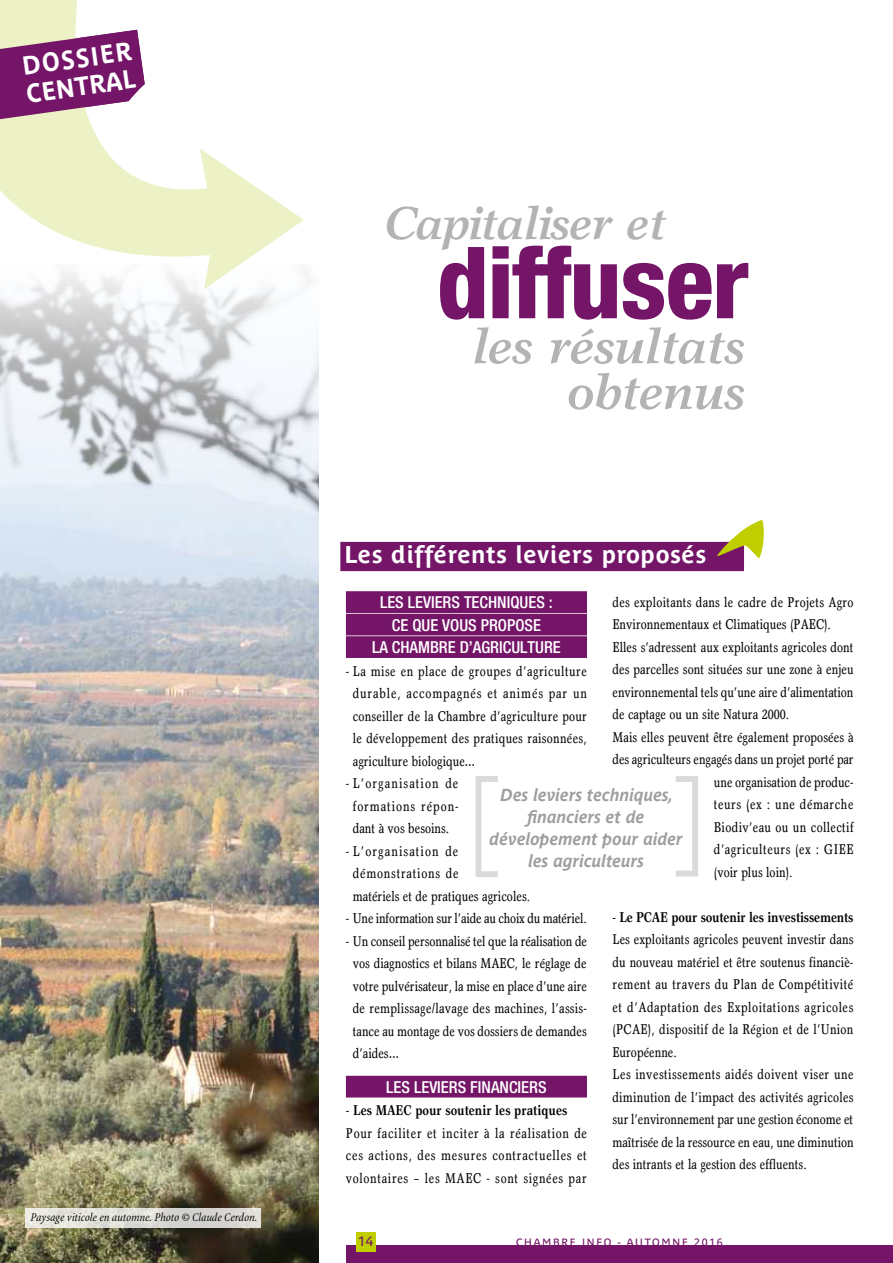
<style>
.page{position:relative;width:893px;height:1263px;background:#fff}
.page>*{position:absolute;margin:0;border:0;box-sizing:border-box;transform-origin:0 0}
.t1{font:800 condensed 99.75px "Helvetica Neue";letter-spacing:-.01em;color:#741568}
.t2{font:italic 700 50.1px/45.8px "Garth Graphic";letter-spacing:-.02em;color:#b1b3b4;text-align:right}
.t3{font:italic 700 46.65px "Garth Graphic";letter-spacing:-.02em;color:#b1b3b4}
.t4{font:700 25.95px/27.9px "Parisine Plus Ptf";color:#fff;scale:.92 1}
.t5{font:700 24px "Parisine Plus Ptf";letter-spacing:.025em;color:#fff}
.t6{font:italic 700 17.25px/22.2px "Parisine Plus Ptf";color:#9c9e9f;text-align:center;scale:.95 1}
.t7{font:500 condensed 16.5px/22.5px "Helvetica Neue";color:#fff;text-align:center}
.t8{font:condensed 14.25px/22.5px "Garth Graphic";letter-spacing:.005em;color:#000;text-align:justify}
.t9{font:700 condensed 14.25px "Garth Graphic";letter-spacing:-.01em;color:#000}
.t10{font:condensed 14.25px/22.5px "Garth Graphic";letter-spacing:.025em;color:#000}
.t11{font:condensed 14.25px/22.5px "Garth Graphic";letter-spacing:.06em;color:#000;text-align:center}
.t12{font:condensed 14.25px "Garth Graphic";letter-spacing:-.015em;color:#000}
.t13{font:condensed 14.25px "Garth Graphic";letter-spacing:.035em;color:#000}
.t14{font:13.5px "Parisine Plus Ptf";color:#741568}
.t15{font:italic condensed 12px "Minion";color:#000}
.t16{font:10.5px "Parisine Plus Ptf";letter-spacing:.16em;color:#741568}
</style>
<div class="page">
<div style="left:347px;top:1246px;width:546px;height:17px;background:#741568"></div>
<div style="left:356px;top:1232px;width:20px;height:19px;background:#c0ce00"></div>
<img style="left:0;top:272px;width:319px;height:991px">
<div style="left:346px;top:591px;width:241px;height:22px;background:#741568"></div>
<div style="left:346px;top:614px;width:241px;height:21px;background:#741568"></div>
<div style="left:346px;top:636px;width:241px;height:22px;background:#741568"></div>
<div style="left:346px;top:1076px;width:241px;height:21px;background:#741568"></div>
<div style="left:340px;top:542px;width:404px;height:29px;background:#741568"></div>
<svg style="left:717px;top:520px;width:47px;height:38px"></svg>
<div style="left:476px;top:776px;width:25px;height:101px;border:6px solid #d9dadb"></div>
<div style="left:673px;top:776px;width:25px;height:100px;border:6px solid #d9dadb"></div>
<svg style="left:26px;top:1208px;width:235px;height:20px;background:#deddd7"></svg>
<svg style="left:0;top:0;width:304px;height:289px"></svg>
<svg style="left:0;top:30px;width:145px;height:91px;background:#944e86"></svg>
<h3 class="t4" style="left:20px;top:50px;width:121px;rotate:-8deg">DOSSIER<br>CENTRAL</h3>
<p class="t15" style="left:30px;top:1211px;width:228px">Paysage viticole en automne. Photo © Claude Cerdon.</p>
<h3 class="t3" style="left:384px;top:195px;width:283px">Capitaliser et</h3>
<h1 class="t1" style="left:437px;top:221px;width:314px">diffuser</h1>
<h2 class="t2" style="left:472px;top:323px;width:275px">les résultats obtenus</h2>
<h3 class="t5" style="left:345px;top:537px;width:363px">Les différents leviers proposés</h3>
<p class="t7" style="left:372px;top:591px;width:190px">LES LEVIERS TECHNIQUES :<br>CE QUE VOUS PROPOSE<br>LA CHAM BRE D’AGRICULTURE</p>
<p class="t8" style="left:353px;top:660px;width:236px;text-indent:-7px">- La mise en place de groupes d’agriculture durable, accompagnés et animés par un conseiller de la Chambre d’agriculture pour le développement des pratiques raisonnées, agriculture biologique…</p>
<p class="t11" style="left:346px;top:772px;width:114px">- L’organisation de formations répon&shy;dant à vos besoins.</p>
<p class="t10" style="left:353px;top:840px;width:179px;text-indent:-7px">- L’organisation de démonstrations de<br>matériels et de pratiques agricoles.</p>
<p class="t12" style="left:346px;top:910px;width:242px">- Une information sur l’aide au choix du matériel.</p>
<p class="t8" style="left:353px;top:930px;width:236px;text-indent:-7px">- Un conseil personnalisé tel que la réalisation de vos diagnostics et bilans MAEC, le réglage de votre pulvérisateur, la mise en place d’une aire de remplissage/lavage des machines, l’assis&shy;tance au montage de vos dossiers de demandes d’aides…</p>
<p class="t7" style="left:386px;top:1075px;width:162px">LES LEVIERS FINANCIERS</p>
<p class="t9" style="left:346px;top:1101px;width:223px">- Les MAEC pour soutenir les pratiques</p>
<p class="t8" style="left:346px;top:1122px;width:243px">Pour faciliter et inciter à la réalisation de ces actions, des mesures contractuelles et volontaires – les MAEC - sont signées par</p>
<p class="t8" style="left:612px;top:591px;width:243px">des exploitants dans le cadre de Projets Agro</p>
<p class="t8" style="left:612px;top:613px;width:220px">Environnementaux et Climatiques (PAEC).</p>
<p class="t8" style="left:612px;top:636px;width:243px">Elles s’adressent aux exploitants agricoles dont</p>
<p class="t8" style="left:612px;top:658px;width:243px">des parcelles sont situées sur une zone à enjeu</p>
<p class="t8" style="left:612px;top:681px;width:243px">environnemental tels qu’une aire d’alimentation</p>
<p class="t8" style="left:612px;top:703px;width:178px">de captage ou un site Natura 2000.</p>
<p class="t8" style="left:612px;top:726px;width:243px">Mais elles peuvent être également proposées à</p>
<p class="t8" style="left:612px;top:748px;width:243px">des agriculteurs engagés dans un projet porté par</p>
<p class="t8" style="left:714px;top:771px;width:141px">une organisation de produc-</p>
<p class="t13" style="left:714px;top:796px;width:141px">teurs (ex : une démarche</p>
<p class="t8" style="left:714px;top:816px;width:141px">Biodiv’eau ou un collectif</p>
<p class="t13" style="left:714px;top:841px;width:141px">d’agriculteurs (ex : GIEE</p>
<p class="t8" style="left:714px;top:861px;width:80px">(voir plus loin).</p>
<p class="t9" style="left:612px;top:908px;width:243px">- Le PCAE pour soutenir les investissements</p>
<p class="t8" style="left:612px;top:928px;width:243px;text-align:left">Les exploitants agricoles peuvent investir dans du nouveau matériel et être soutenus financiè&shy;rement au travers du Plan de Compétitivité et d’Adaptation des Exploitations agricoles (PCAE), dispositif de la Région et de l’Union Européenne.<br>Les investissements aidés doivent viser une diminution de l’impact des activités agricoles sur l’environnement par une gestion économe et maîtrisée de la ressource en eau, une diminution des intrants et la gestion des effluents.</p>
<p class="t6" style="left:490px;top:782px;width:205px">Des leviers techniques, financiers et de dévelopement pour aider les agriculteurs</p>
<p class="t14" style="left:358px;top:1231px;width:17px">14</p>
<p class="t16" style="left:516px;top:1234px;width:208px">CHAMBRE INFO - AUTOMNE 2016</p>
</div>
